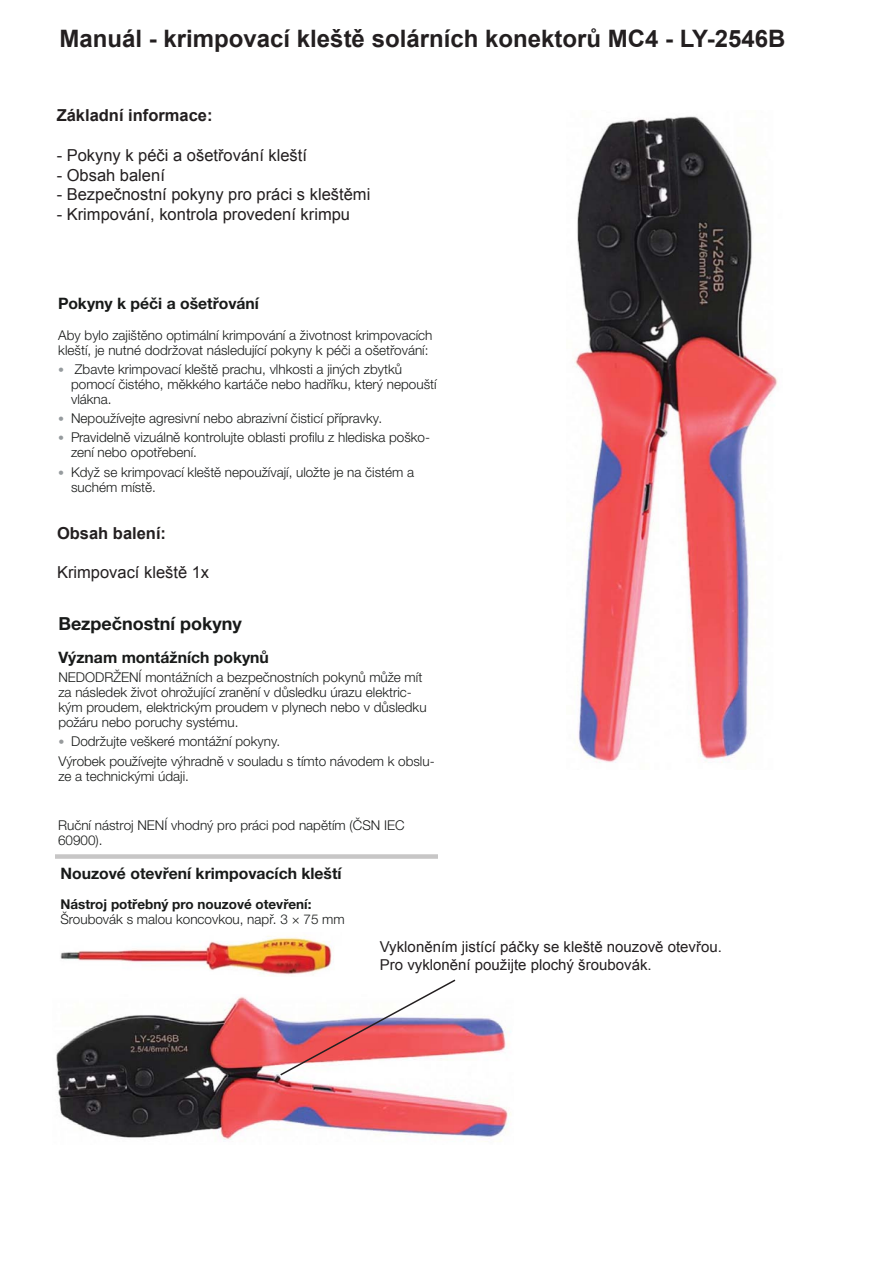
<style>
.page{position:relative;width:893px;height:1263px;background:#fff}
.page>*{position:absolute;margin:0;border:0;box-sizing:border-box;transform-origin:0 0}
.t1{font:700 24px "Arial";color:#231f20}
.t2{font:700 18px "Helvetica Neue LTW1 G";color:#181a19}
.t3{font:16.5px "Arial";color:#231f20}
.t4{font:700 16.5px "Arial";color:#231f20}
.t5{font:700 15.75px "Helvetica Neue LTW1 G";color:#181a19}
.t6{font:15px/18px "Arial";color:#231f20}
.t7{font:300 13.5px/15px "Helvetica Neue LTW1 G";color:#181a19}
.t8{font:700 13.5px "Helvetica Neue LTW1 G";color:#181a19}
.s1{font-size:12px;color:#969b9e}
.s2{font-size:12px;color:#979a9c}
</style>
<div class="page">
<img style="left:575px;top:116px;width:203px;height:647px">
<svg style="left:55px;top:854px;width:383px;height:5px;background:#cccbcb"></svg>
<img style="left:60px;top:936px;width:272px;height:40px">
<img style="left:56px;top:997px;width:455px;height:145px">
<svg style="left:280px;top:979px;width:175px;height:96px"></svg>
<h1 class="t1" style="left:60px;top:26px;width:728px">Manuál - krimpovací kleště solárních konektorů MC4 - LY-2546B</h1>
<p class="t4" style="left:57px;top:106px;width:157px">Základní informace:</p>
<p class="t3" style="left:57px;top:146px;width:252px">- Pokyny k péči a ošetřování kleští</p>
<p class="t3" style="left:57px;top:166px;width:110px">- Obsah balení</p>
<p class="t3" style="left:57px;top:185px;width:315px">- Bezpečnostní pokyny pro práci s kleštěmi</p>
<p class="t3" style="left:57px;top:205px;width:295px">- Krimpování, kontrola provedení krimpu</p>
<p class="t5" style="left:58px;top:297px;width:202px">Pokyny k péči a ošetřování</p>
<p class="t7" style="left:58px;top:329px;width:376px">Aby bylo zajištěno optimální krimpování a životnost krimpovacích kleští, je nutné dodržovat následující pokyny k péči a ošetřování:</p>
<p class="t7" style="left:71px;top:363px;width:367px;text-indent:-13px"><span class="s1">•</span> Zbavte krimpovací kleště prachu, vlhkosti a jiných zbytků pomocí čistého, měkkého kartáče nebo hadříku, který nepouští vlákna.</p>
<p class="t7" style="left:58px;top:412px;width:325px"><span class="s1">•</span> Nepoužívejte agresivní nebo abrazivní čisticí přípravky.</p>
<p class="t7" style="left:71px;top:432px;width:360px;text-indent:-13px"><span class="s1">•</span> Pravidelně vizuálně kontrolujte oblasti profilu z hlediska poško&shy;zení nebo opotřebení.</p>
<p class="t7" style="left:71px;top:466px;width:345px;text-indent:-13px"><span class="s1">•</span> Když se krimpovací kleště nepoužívají, uložte je na čistém a suchém místě.</p>
<p class="t4" style="left:57px;top:524px;width:111px">Obsah balení:</p>
<p class="t3" style="left:57px;top:563px;width:154px">Krimpovací kleště 1x</p>
<h2 class="t2" style="left:58px;top:617px;width:185px">Bezpečnostní pokyny</h2>
<p class="t5" style="left:58px;top:652px;width:212px">Význam montážních pokynů</p>
<p class="t7" style="left:58px;top:671px;width:370px">NEDODRŽENÍ montážních a bezpečnostních pokynů může mít za následek život ohrožující zranění v důsledku úrazu elektric&shy;kým proudem, elektrickým proudem v plynech nebo v důsledku požáru nebo poruchy systému.</p>
<p class="t7" style="left:58px;top:733px;width:378px;line-height:19.2px"><span class="s2">•</span> Dodržujte veškeré montážní pokyny.<br>Výrobek používejte výhradně v souladu s tímto návodem k obslu-</p>
<p class="t7" style="left:58px;top:770px;width:132px">ze a technickými údaji.</p>
<p class="t7" style="left:58px;top:819px;width:348px">Ruční nástroj NENÍ vhodný pro práci pod napětím (ČSN IEC<br>60900).</p>
<p class="t5" style="left:60px;top:867px;width:283px">Nouzové otevření krimpovacích kleští</p>
<p class="t8" style="left:60px;top:899px;width:253px">Nástroj potřebný pro nouzové otevření:</p>
<p class="t7" style="left:60px;top:913px;width:286px">Šroubovák s malou koncovkou, např. 3 × 75 mm</p>
<p class="t6" style="left:380px;top:937px;width:344px">Vykloněním jistící páčky se kleště nouzově otevřou.<br>Pro vyklonění použijte plochý šroubovák.</p>
</div>
